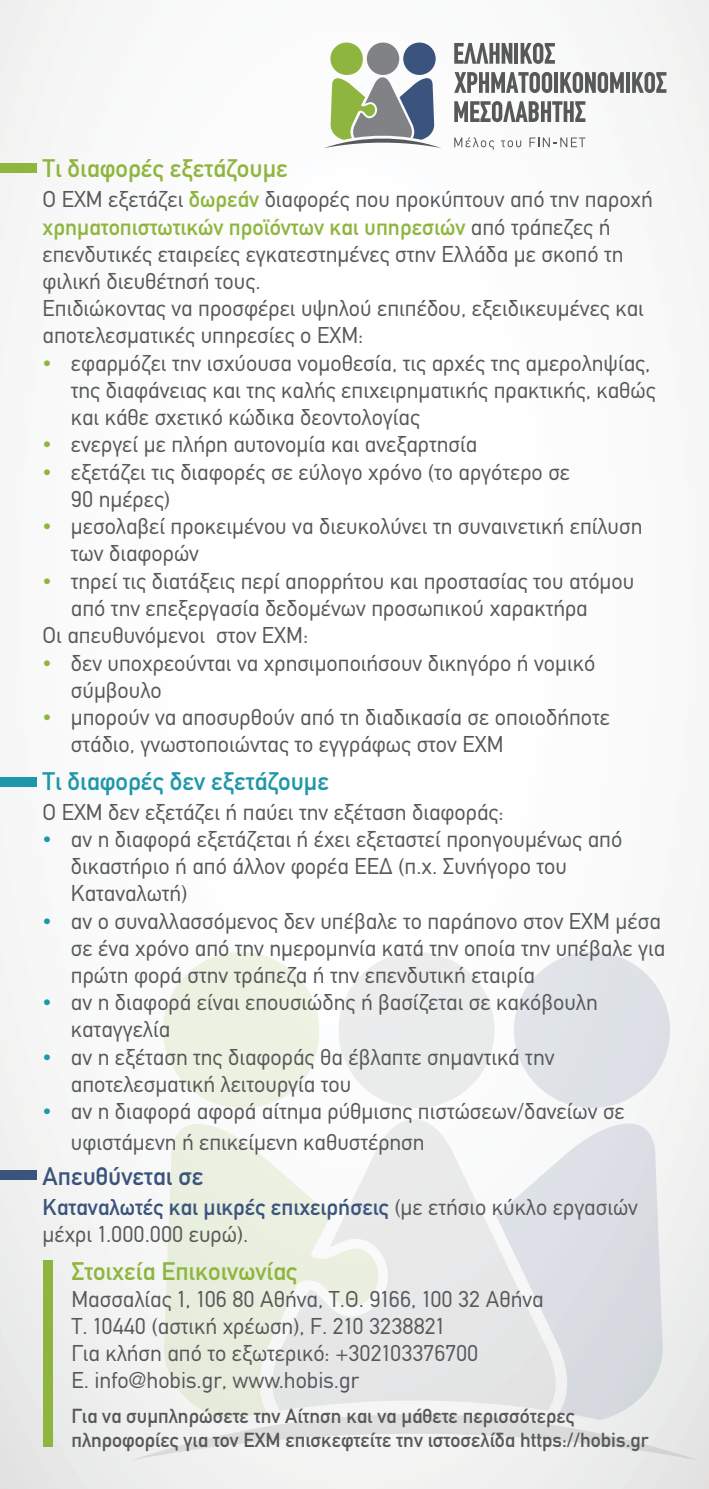
<style>
.page{position:relative;width:709px;height:1489px;background:#fff}
.page>*{position:absolute;margin:0;border:0;box-sizing:border-box;transform-origin:0 0}
.t1{font:25px "CF Din";color:#8eb63e}
.t2{font:25px "CF Din";color:#1d97a9}
.t3{font:25px "CF Din";color:#3a547d}
.t4{font:22.5px/27px "CF Din";color:#57585a}
.t5{font:20px/24px "CF Din";color:#57585a}
.s1{color:#8eb63e}
.s2{color:#1d97a9}
.s3{color:#3a547d}
</style>
<div class="page">
<div style="left:163px;top:951px;width:156px;height:156px;background:#ecf2e1;border-radius:50%"></div>
<div style="left:514px;top:951px;width:156px;height:156px;background:#dee2e7;border-radius:50%"></div>
<div style="left:338px;top:951px;width:156px;height:156px;background:#eaebeb;border-radius:50%"></div>
<svg style="left:380px;top:1107px;width:116px;height:303px;fill:#e8e8e9"></svg>
<svg style="left:164px;top:1124px;width:216px;height:286px;fill:#eaefe0"></svg>
<svg style="left:496px;top:1123px;width:167px;height:287px;fill:#dce0e4"></svg>
<svg style="left:131px;top:1410px;width:567px;height:50px"></svg>
<div style="left:43px;top:1259px;width:9px;height:187px;background:#8eb63e"></div>
<div style="left:0;top:164px;width:37px;height:9px;background:#8eb63e"></div>
<div style="left:0;top:777px;width:37px;height:10px;background:#1d97a9"></div>
<div style="left:0;top:1169px;width:37px;height:10px;background:#3a547d"></div>
<svg style="left:454px;top:137px;width:40px;height:13px"></svg>
<svg style="left:501px;top:140px;width:20px;height:7px"></svg>
<svg style="left:529px;top:137px;width:56px;height:10px"></svg>
<svg style="left:454px;top:43px;width:58px;height:21px"></svg>
<hr style="left:514px;top:43px;width:4px;height:21px;background:#57585a">
<svg style="left:520px;top:43px;width:35px;height:21px"></svg>
<svg style="left:454px;top:72px;width:98px;height:21px"></svg>
<hr style="left:554px;top:72px;width:4px;height:21px;background:#57585a">
<svg style="left:560px;top:72px;width:64px;height:21px"></svg>
<hr style="left:626px;top:72px;width:4px;height:21px;background:#57585a">
<svg style="left:632px;top:72px;width:34px;height:21px"></svg>
<svg style="left:454px;top:101px;width:131px;height:21px"></svg>
<div style="left:330px;top:43px;width:33px;height:32px;background:#8eb63e;border-radius:50%"></div>
<div style="left:403px;top:43px;width:32px;height:32px;background:#3a547d;border-radius:50%"></div>
<div style="left:367px;top:43px;width:32px;height:32px;background:#808285;border-radius:50%"></div>
<svg style="left:324px;top:77px;width:117px;height:71px"></svg>
<p class="t1" style="left:43px;top:155px;width:247px">Τι διαφορές εξετάζουμε</p>
<p class="t4" style="left:43px;top:186px;width:612px">Ο ΕΧΜ εξετάζει <span class="s1">δωρεάν</span> διαφορές που προκύπτουν από την παροχή <span class="s1">χρηματοπιστωτικών προϊόντων και υπηρεσιών</span> από τράπεζες ή επενδυτικές εταιρείες εγκατεστημένες στην Ελλάδα με σκοπό τη φιλική διευθέτησή τους.</p>
<p class="t4" style="left:43px;top:295px;width:603px">Επιδιώκοντας να προσφέρει υψηλού επιπέδου, εξειδικευμένες και αποτελεσματικές υπηρεσίες ο ΕΧΜ:</p>
<p class="t4" style="left:71px;top:349px;width:586px;text-indent:-28px"><span class="s1">•</span> εφαρμόζει την ισχύουσα νομοθεσία, τις αρχές της αμεροληψίας, της διαφάνειας και της καλής επιχειρηματικής πρακτικής, καθώς και κάθε σχετικό κώδικα δεοντολογίας</p>
<p class="t4" style="left:43px;top:431px;width:436px"><span class="s1">•</span> ενεργεί με πλήρη αυτονομία και ανεξαρτησία</p>
<p class="t4" style="left:71px;top:458px;width:501px;text-indent:-28px"><span class="s1">•</span> εξετάζει τις διαφορές σε εύλογο χρόνο (το αργότερο σε<br>90 ημέρες)</p>
<p class="t4" style="left:71px;top:513px;width:573px;text-indent:-28px"><span class="s1">•</span> μεσολαβεί προκειμένου να διευκολύνει τη συναινετική επίλυση των διαφορών</p>
<p class="t4" style="left:71px;top:567px;width:565px;text-indent:-28px"><span class="s1">•</span> τηρεί τις διατάξεις περί απορρήτου και προστασίας του ατόμου από την επεξεργασία δεδομένων προσωπικού χαρακτήρα</p>
<p class="t4" style="left:43px;top:622px;width:267px">Οι απευθυνόμενοι στον ΕΧΜ:</p>
<p class="t4" style="left:71px;top:649px;width:526px;text-indent:-28px"><span class="s1">•</span> δεν υποχρεούνται να χρησιμοποιήσουν δικηγόρο ή νομικό σύμβουλο</p>
<p class="t4" style="left:71px;top:704px;width:540px;text-indent:-28px"><span class="s1">•</span> μπορούν να αποσυρθούν από τη διαδικασία σε οποιοδήποτε στάδιο, γνωστοποιώντας το εγγράφως στον ΕΧΜ</p>
<p class="t2" style="left:43px;top:767px;width:288px">Τι διαφορές δεν εξετάζουμε</p>
<p class="t4" style="left:43px;top:798px;width:463px">Ο ΕΧΜ δεν εξετάζει ή παύει την εξέταση διαφοράς:</p>
<p class="t4" style="left:71px;top:826px;width:553px;text-indent:-28px"><span class="s2">•</span> αν η διαφορά εξετάζεται ή έχει εξεταστεί προηγουμένως από δικαστήριο ή από άλλον φορέα ΕΕΔ (π.χ. Συνήγορο του<br>Καταναλωτή)</p>
<p class="t4" style="left:71px;top:907px;width:596px;text-indent:-28px"><span class="s2">•</span> αν ο συναλλασσόμενος δεν υπέβαλε το παράπονο στον ΕΧΜ μέσα σε ένα χρόνο από την ημερομηνία κατά την οποία την υπέβαλε για πρώτη φορά στην τράπεζα ή την επενδυτική εταιρία</p>
<p class="t4" style="left:71px;top:989px;width:528px;text-indent:-28px"><span class="s2">•</span> αν η διαφορά είναι επουσιώδης ή βασίζεται σε κακόβουλη καταγγελία</p>
<p class="t4" style="left:71px;top:1043px;width:485px;text-indent:-28px"><span class="s2">•</span> αν η εξέταση της διαφοράς θα έβλαπτε σημαντικά την αποτελεσματική λειτουργία του</p>
<p class="t4" style="left:71px;top:1096px;width:555px;line-height:30px;text-indent:-28px"><span class="s2">•</span> αν η διαφορά αφορά αίτημα ρύθμισης πιστώσεων/δανείων σε υφιστάμενη ή επικείμενη καθυστέρηση</p>
<p class="t3" style="left:43px;top:1162px;width:162px">Απευθύνεται σε</p>
<p class="t4" style="left:43px;top:1193px;width:597px"><span class="s3">Καταναλωτές και μικρές επιχειρήσεις</span> (με ετήσιο κύκλο εργασιών μέχρι 1.000.000 ευρώ).</p>
<p class="t1" style="left:71px;top:1257px;width:227px">Στοιχεία Επικοινωνίας</p>
<p class="t4" style="left:71px;top:1285px;width:474px">Μασσαλίας 1, 106 80 Αθήνα, Τ.Θ. 9166, 100 32 Αθήνα</p>
<p class="t4" style="left:71px;top:1312px;width:374px">Τ. 10440 (αστική χρέωση), F. 210 3238821</p>
<p class="t4" style="left:71px;top:1339px;width:408px">Για κλήση από το εξωτερικό: +302103376700</p>
<p class="t4" style="left:71px;top:1366px;width:289px">E. info@hobis.gr, www.hobis.gr</p>
<p class="t5" style="left:71px;top:1403px;width:578px">Για να συμπληρώσετε την Αίτηση και να μάθετε περισσότερες πληροφορίες για τον ΕΧΜ επισκεφτείτε την ιστοσελίδα https://hobis.gr</p>
</div>
